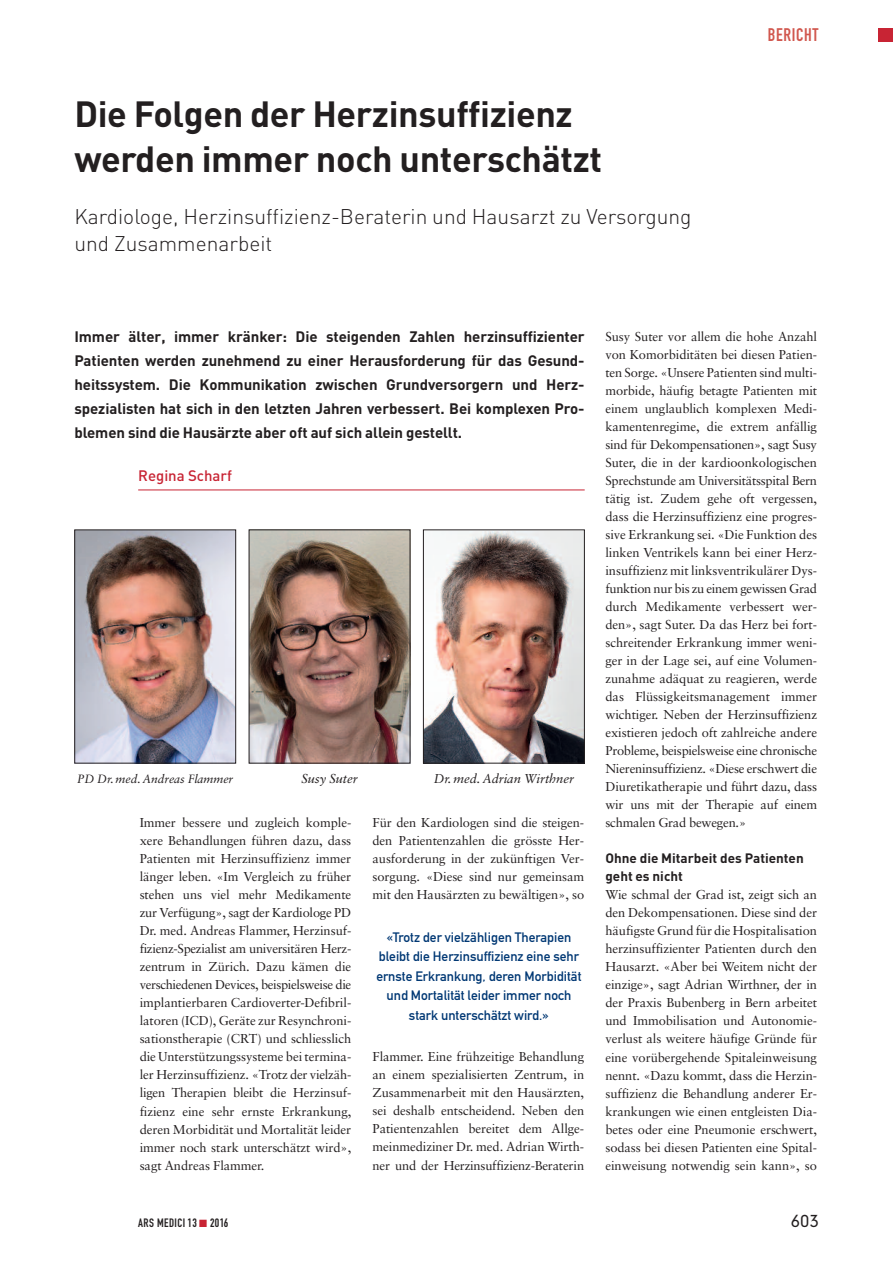
<style>
.page{position:relative;width:893px;height:1263px;background:#fff}
.page>*{position:absolute;margin:0;border:0;box-sizing:border-box;transform-origin:0 0}
.t1{font:700 36px/45px "DIN";letter-spacing:-.01em;color:#231f20}
.t2{font:300 21px/27px "DIN";color:#231f20}
.t3{font:18px "DIN Engschrift";letter-spacing:.035em;color:#d1574e}
.t4{font:300 16.5px "DIN Neuzeit Grotesk";color:#231f20}
.t5{font:700 15px/24px "DIN";letter-spacing:-.005em;color:#231f20;text-align:justify}
.t6{font:500 15px "DIN";color:#c82434}
.t7{font:13.5px/19.5px "DIN Mittelschrift";color:#013874;text-align:center}
.t8{font:700 13.5px/18px "DIN";color:#231f20}
.t9{font:12.9px/18px "Sabon";letter-spacing:-.005em;color:#231f20;text-align:justify}
.t10{font:italic 12.9px "Sabon";letter-spacing:-.005em;color:#231f20}
.t11{font:italic 12px "Sabon";letter-spacing:-.005em;color:#231f20}
.t12{font:12px "DIN Engschrift";letter-spacing:.035em;color:#231f20}
.s1{color:#c82434}
</style>
<div class="page">
<div style="left:878px;top:28px;width:15px;height:14px;background:#c82434"></div>
<hr style="left:138px;top:490px;width:447px;height:1px;background:#c82434">
<img style="left:76px;top:532px;width:158px;height:229px">
<div style="left:74px;top:530px;width:162px;height:233px;border:1px solid #231f20"></div>
<img style="left:251px;top:532px;width:157px;height:229px">
<img style="left:425px;top:532px;width:158px;height:229px">
<div style="left:423px;top:530px;width:162px;height:233px;border:1px solid #231f20"></div>
<h1 class="t1" style="left:74px;top:92px;width:529px">Die Folgen der Herzinsuffizienz werden immer noch unterschätzt</h1>
<h2 class="t2" style="left:74px;top:203px;width:619px">Kardiologe, Herzinsuffizienz-Beraterin und Hausarzt zu Versorgung und Zusammenarbeit</h2>
<h3 class="t3" style="left:768px;top:28px;width:52px">BERICHT</h3>
<p class="t5" style="left:74px;top:324px;width:512px">Immer älter, immer kränker: Die steigenden Zahlen herzinsuffizienter Patienten werden zunehmend zu einer Herausforderung für das Gesund&shy;heitssystem. Die Kommunikation zwischen Grundversorgern und Herz&shy;spezialisten hat sich in den letzten Jahren verbessert. Bei komplexen Pro&shy;blemen sind die Hausärzte aber oft auf sich allein gestellt.</p>
<p class="t6" style="left:138px;top:467px;width:95px">Regina Scharf</p>
<p class="t11" style="left:77px;top:774px;width:158px">PD Dr. med. Andreas Flammer</p>
<p class="t10" style="left:301px;top:773px;width:58px">Susy Suter</p>
<p class="t10" style="left:434px;top:773px;width:142px">Dr. med. Adrian Wirthner</p>
<p class="t9" style="left:140px;top:815px;width:213px">Immer bessere und zugleich komple&shy;xere Behandlungen führen dazu, dass Patienten mit Herzinsuffizienz immer länger leben. «Im Vergleich zu früher stehen uns viel mehr Medikamente zur Verfügung», sagt der Kardiologe PD Dr. med. Andreas Flammer, Herzinsuf&shy;fizienz-Spezialist am universitären Herz&shy;zentrum in Zürich. Dazu kämen die verschiedenen Devices, beispielsweise die implantierbaren Cardioverter-Defibril&shy;latoren (ICD), Geräte zur Resynchroni&shy;sationstherapie (CRT) und schliesslich die Unterstützungssysteme bei termina&shy;ler Herzinsuffizienz. «Trotz der vielzäh&shy;ligen Therapien bleibt die Herzinsuf&shy;fizienz eine sehr ernste Erkrankung, deren Morbidität und Mortalität leider immer noch stark unterschätzt wird», sagt Andreas Flammer.</p>
<p class="t9" style="left:373px;top:815px;width:213px">Für den Kardiologen sind die steigen&shy;den Patientenzahlen die grösste Her&shy;ausforderung in der zukünftigen Ver&shy;sorgung. «Diese sind nur gemeinsam mit den Hausärzten zu bewältigen», so</p>
<p class="t7" style="left:376px;top:928px;width:206px">«Trotz der vielzähligen Therapien bleibt die Herzinsuffizienz eine sehr ernste Erkrankung, deren Morbidität und Mortalität leider immer noch stark unterschätzt wird.»</p>
<p class="t9" style="left:373px;top:1049px;width:213px">Flammer. Eine frühzeitige Behandlung an einem spezialisierten Zentrum, in Zusammenarbeit mit den Hausärzten, sei deshalb entscheidend. Neben den Patientenzahlen bereitet dem Allge&shy;meinmediziner Dr. med. Adrian Wirth&shy;ner und der Herzinsuffizienz-Beraterin</p>
<p class="t9" style="left:605px;top:329px;width:213px">Susy Suter vor allem die hohe Anzahl von Komorbiditäten bei diesen Patien&shy;ten Sorge. «Unsere Patienten sind multi&shy;morbide, häufig betagte Patienten mit einem unglaublich komplexen Medi&shy;kamentenregime, die extrem anfällig sind für Dekompensationen», sagt Susy Suter, die in der kardioonkologischen Sprechstunde am Universitätsspital Bern tätig ist. Zudem gehe oft vergessen, dass die Herzinsuffizienz eine progres&shy;sive Erkrankung sei. «Die Funktion des linken Ventrikels kann bei einer Herz&shy;insuffizienz mit linksventrikulärer Dys&shy;funktion nur bis zu einem gewissen Grad durch Medikamente verbessert wer&shy;den», sagt Suter. Da das Herz bei fort&shy;schreitender Erkrankung immer weni&shy;ger in der Lage sei, auf eine Volumen&shy;zunahme adäquat zu reagieren, werde das Flüssigkeitsmanagement immer wichtiger. Neben der Herzinsuffizienz existieren jedoch oft zahlreiche andere Probleme, beispielsweise eine chronische Niereninsuffizienz. «Diese erschwert die Diuretikatherapie und führt dazu, dass wir uns mit der Therapie auf einem schmalen Grad bewegen.»</p>
<p class="t8" style="left:605px;top:850px;width:200px">Ohne die Mitarbeit des Patienten geht es nicht</p>
<p class="t9" style="left:605px;top:887px;width:213px">Wie schmal der Grad ist, zeigt sich an den Dekompensationen. Diese sind der häufigste Grund für die Hospitalisation herzinsuffizienter Patienten durch den Hausarzt. «Aber bei Weitem nicht der einzige», sagt Adrian Wirthner, der in der Praxis Bubenberg in Bern arbeitet und Immobilisation und Autonomie&shy;verlust als weitere häufige Gründe für eine vorübergehende Spitaleinweisung nennt. «Dazu kommt, dass die Herzin&shy;suffizienz die Behandlung anderer Er&shy;krankungen wie einen entgleisten Dia&shy;betes oder eine Pneumonie erschwert, sodass bei diesen Patienten eine Spital&shy;einweisung notwendig sein kann», so</p>
<p class="t12" style="left:138px;top:1218px;width:92px">ARS MEDICI13 <span class="s1">■</span> 2016</p>
<p class="t4" style="left:791px;top:1214px;width:29px">603</p>
</div>
